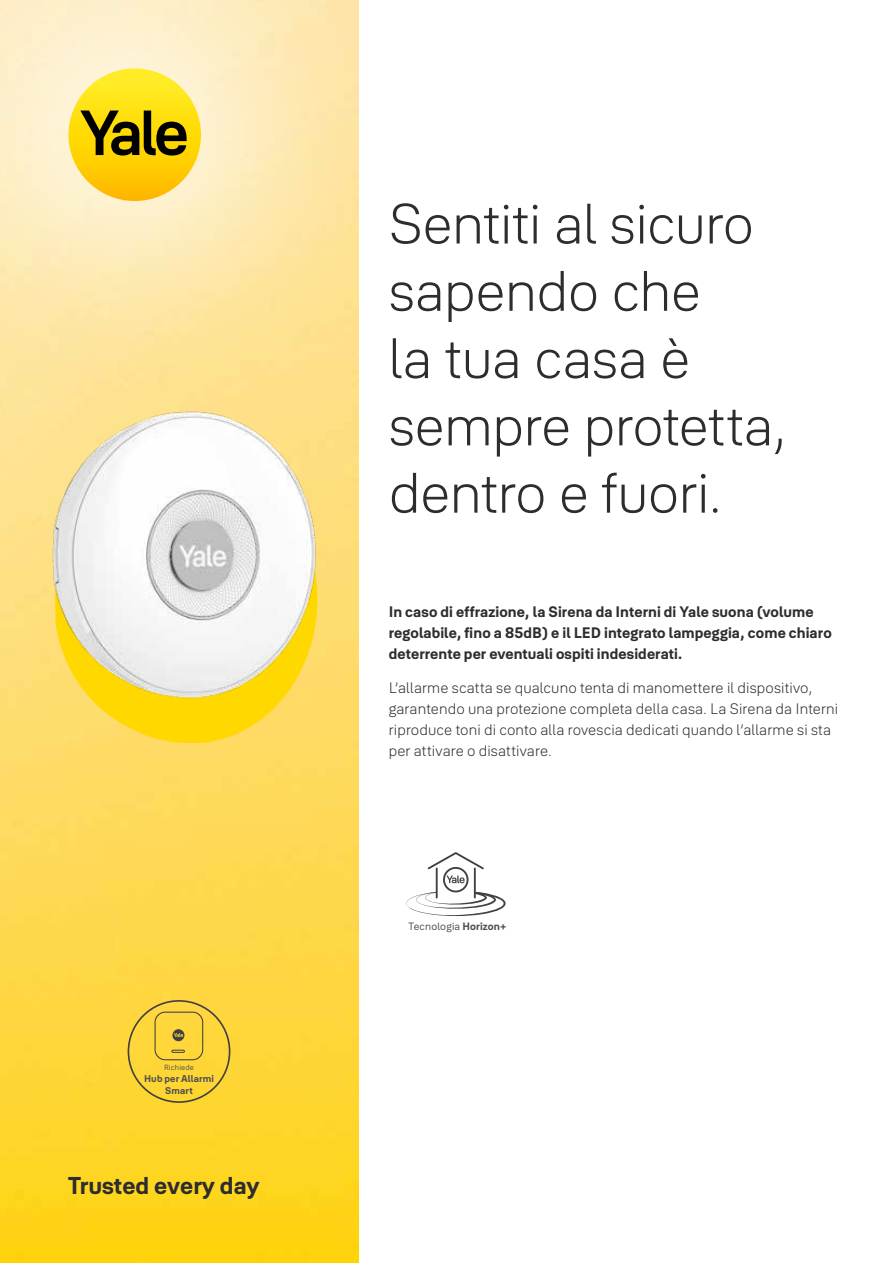
<style>
.page{position:relative;width:893px;height:1263px;background:#fff}
.page>*{position:absolute;margin:0;border:0;box-sizing:border-box;transform-origin:0 0}
.t1{font:300 56.1px/67.3px "Yale Solis";letter-spacing:-.01em;color:#2d2c2e}
.t2{font:700 24px "Yale Solis";color:#2d2c2e}
.t3{font:300 15px/21px "Yale Solis";letter-spacing:.005em;color:#2d2c2e}
.t4{font:700 15px/21px "Yale Solis";letter-spacing:.005em;color:#2d2c2e}
.t5{font:10.5px "Yale Solis";letter-spacing:.015em;color:#4e4e51}
.t6{font:700 9.75px/12px "Yale Solis";letter-spacing:.015em;color:#4e4e51;text-align:center}
.t7{font:7.5px "Yale Solis";letter-spacing:.02em;color:#4e4e51}
.s1{font-weight:700}
</style>
<div class="page">
<img style="left:0;top:414px;width:358px;height:849px">
<div style="left:0;top:0;width:414px;height:414px;background:#fff;opacity:.75"></div>
<svg style="left:68px;top:68px;width:133px;height:133px;background:#fed610"></svg>
<svg style="left:80px;top:111px;width:107px;height:45px;background:#8c7803"></svg>
<svg style="left:55px;top:722px;width:262px;height:21px;background:#fed941"></svg>
<img style="left:38px;top:342px;width:306px;height:380px">
<div style="left:128px;top:1000px;width:102px;height:103px;border:2px solid #414042;border-radius:50%"></div>
<svg style="left:155px;top:1011px;width:48px;height:49px;background:#e8c43a"></svg>
<svg style="left:406px;top:852px;width:100px;height:64px"></svg>
<div style="left:443px;top:867px;width:25px;height:25px;border:2px solid #414042;border-radius:50%"></div>
<p class="t7" style="left:164px;top:1063px;width:31px">Richiede</p>
<p class="t6" style="left:144px;top:1072px;width:71px">Hub per Allarmi<br>Smart</p>
<h2 class="t2" style="left:68px;top:1171px;width:193px">Trusted every day</h2>
<h1 class="t1" style="left:389px;top:190px;width:400px">Sentiti al sicuro sapendo che<br>la tua casa è sempre protetta, dentro e fuori.</h1>
<p class="t4" style="left:389px;top:601px;width:444px">In caso di effrazione la, Sirena da Interni di Yale suona (volume regolabile, fino a 85dB) ile LED integrato lampeggia, come chiaro deterrente per eventuali ospiti indesiderati.</p>
<p class="t3" style="left:389px;top:677px;width:451px">’Lallarme scatta se qualcuno tenta di manomettere il dispositivo, garantendo una protezione completa della casa. La Sirena da Interni riproduce toni di conto alla rovescia dedicati quando ’l allarme si sta per attivare o disattivare.</p>
<p class="t5" style="left:409px;top:920px;width:99px">Tecnologia <span class="s1">Horizon+</span></p>
</div>
